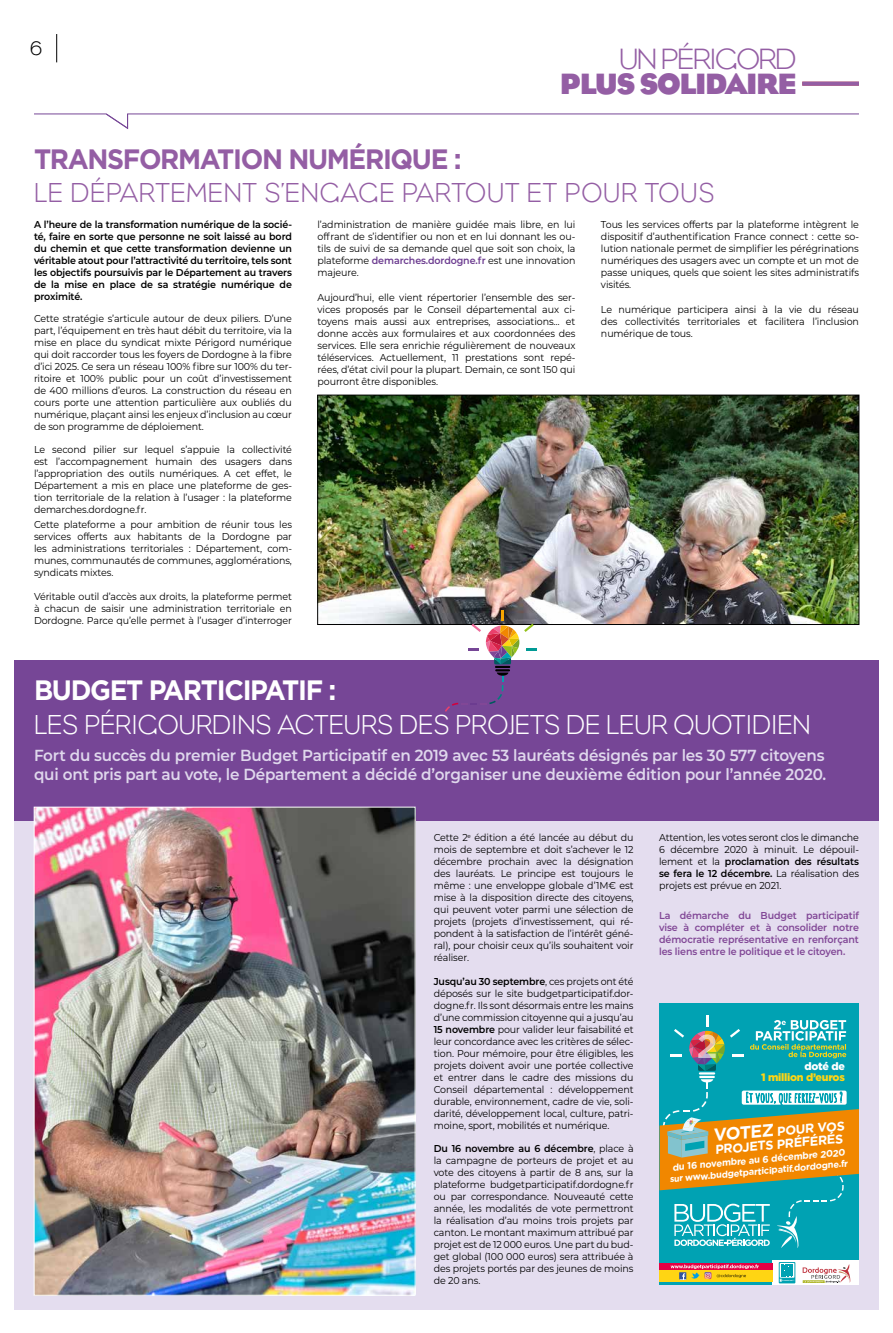
<style>
.page{position:relative;width:893px;height:1333px;background:#fff}
.page>*{position:absolute;margin:0;border:0;box-sizing:border-box;transform-origin:0 0}
.t1{font:700 30px "Eagle";letter-spacing:-.05em;color:#945ea4}
.t2{font:300 30px "Eagle";letter-spacing:-.05em;color:#945ea4}
.t3{font:300 28px "Eagle";color:#fff;scale:.95 1}
.t4{font:300 28px "Eagle";letter-spacing:.03em;color:#945ea4;scale:.95 1}
.t5{font:700 28px "Gotham";letter-spacing:-.05em;color:#945ea4;scale:.95 1}
.t6{font:700 28px "Gotham";letter-spacing:-.05em;color:#fff;scale:.95 1}
.t7{font:300 20px "Eagle";color:#000}
.t8{font:600 16px/19.2px "Montserrat";letter-spacing:-.01em;color:#dfd7ec;scale:.95 1}
.t9{font:13.2px "Amatic SC";color:#00a2b3;scale:1.04 1}
.t10{font:700 12.8px/12.8px "Gotham";color:#fff}
.t11{font:900 10.7px "Gotham";letter-spacing:-.025em;color:#ffd513}
.t12{font:900 10.7px "Gotham";letter-spacing:-.025em;color:#fff}
.t13{font:10px/12px "Montserrat";letter-spacing:-.01em;color:#000;text-align:justify;scale:.95 1}
.t14{font:600 10px/12px "Montserrat";letter-spacing:-.01em;color:#000;text-align:justify;scale:.95 1}
.t15{font:600 10px/12px "Montserrat";letter-spacing:-.01em;color:#814796;text-align:justify;scale:.95 1}
.t16{font:700 9.6px "Gotham";color:#fff}
.t17{font:700 9.3px "Gotham";color:#fff}
.t18{font:700 1.7px "Gotham";color:#fff}
.s1{font-weight:600;color:#6c3c90}
.s2{font-weight:600}
.s3{font-size:17.5px}
.s4{font-size:8.8px}
</style>
<div class="page">
<div style="left:14px;top:683px;width:865px;height:626px;background:#e4ddef"></div>
<div style="left:14px;top:660px;width:865px;height:160px;background:#764696"></div>
<svg style="left:34px;top:113px;width:825px;height:16px"></svg>
<svg style="left:802px;top:82px;width:57px;height:4px"></svg>
<svg style="left:56px;top:34px;width:1px;height:28px"></svg>
<img style="left:319px;top:397px;width:538px;height:225px">
<div style="left:317px;top:395px;width:542px;height:229px;border:1px solid #000"></div>
<img style="left:36px;top:808px;width:377px;height:485px">
<div style="left:660px;top:1002px;width:199px;height:282px;background:#00a2b3"></div>
<div style="left:773px;top:1259px;width:86px;height:25px;background:#fff"></div>
<svg style="left:778px;top:1262px;width:18px;height:22px"></svg>
<div style="left:779px;top:1261px;width:16px;height:22px;background:#00a2b3"></div>
<div style="left:780px;top:1262px;width:14px;height:15px;background:#fff"></div>
<svg style="left:780px;top:1264px;width:14px;height:17px"></svg>
<svg style="left:802px;top:1267px;width:49px;height:16px"></svg>
<svg style="left:803px;top:1264px;width:47px;height:18px"></svg>
<div style="left:660px;top:1263px;width:113px;height:6px;background:#e40044"></div>
<div style="left:660px;top:1269px;width:113px;height:12px;background:#ffd513"></div>
<svg style="left:671px;top:1264px;width:88px;height:15px"></svg>
<svg style="left:660px;top:1015px;width:199px;height:233px"></svg>
<svg style="left:445px;top:610px;width:92px;height:101px"></svg>
<h3 class="t7" style="left:30px;top:37px;width:14px">6</h3>
<h1 class="t2" style="left:619px;top:42px;width:179px">UN PÉRIGORD</h1>
<h1 class="t1" style="left:560px;top:67px;width:238px">PLUS SOLIDAIRE</h1>
<h2 class="t5" style="left:34px;top:143px;width:452px">TRANSFORMATION NUMÉRIQUE :</h2>
<h2 class="t4" style="left:34px;top:177px;width:718px">LE DÉPARTEMENT S’ENGAGE PARTOUT ET POUR TOUS</h2>
<p class="t14" style="left:34px;top:218px;width:273px">A l’heure de la transformation numérique de la socié&shy;té, faire en sorte que personne ne soit laissé au bord du chemin et que cette transformation devienne un véritable atout pour l’attractivité du territoire, tels sont les objectifs poursuivis par le Département au travers de la mise en place de sa stratégie numérique de proximité.</p>
<p class="t13" style="left:34px;top:312px;width:273px">Cette stratégie s’articule autour de deux piliers. D’une part, l’équipement en très haut débit du territoire, via la mise en place du syndicat mixte Périgord numérique qui doit raccorder tous les foyers de Dordogne à la fibre d’ici 2025. Ce sera un réseau 100% fibre sur 100% du ter&shy;ritoire et 100% public pour un coût d’investissement de 400 millions d’euros. La construction du réseau en cours porte une attention particulière aux oubliés du numérique, plaçant ainsi les enjeux d’inclusion au cœur de son programme de déploiement.</p>
<p class="t13" style="left:34px;top:443px;width:273px">Le second pilier sur lequel s’appuie la collectivité est l’accompagnement humain des usagers dans l’appropriation des outils numériques. A cet effet, le Département a mis en place une plateforme de ges&shy;tion territoriale de la relation à l’usager : la plateforme demarches.dordogne.fr.</p>
<p class="t13" style="left:34px;top:518px;width:273px">Cette plateforme a pour ambition de réunir tous les services offerts aux habitants de la Dordogne par les administrations territoriales : Département, com&shy;munes, communautés de communes, agglomérations, syndicats mixtes.</p>
<p class="t13" style="left:34px;top:590px;width:273px">Véritable outil d’accès aux droits, la plateforme permet à chacun de saisir une administration territoriale en Dordogne. Parce qu’elle permet à l’usager d’interroger</p>
<p class="t13" style="left:317px;top:218px;width:273px">l’administration de manière guidée mais libre, en lui offrant de s’identifier ou non et en lui donnant les ou&shy;tils de suivi de sa demande quel que soit son choix, la plateforme <span class="s1">demarches.dordogne.fr</span> est une innovation majeure.</p>
<p class="t13" style="left:317px;top:291px;width:273px">Aujourd’hui, elle vient répertorier l’ensemble des ser&shy;vices proposés par le Conseil départemental aux ci&shy;toyens mais aussi aux entreprises, associations… et donne accès aux formulaires et aux coordonnées des services. Elle sera enrichie régulièrement de nouveaux téléservices. Actuellement, 11 prestations sont repé&shy;rées, d’état civil pour la plupart. Demain, ce sont 150 qui pourront être disponibles.</p>
<p class="t13" style="left:601px;top:218px;width:273px">Tous les services offerts par la plateforme intègrent le dispositif d’authentification France connect : cette so&shy;lution nationale permet de simplifier les pérégrinations numériques des usagers avec un compte et un mot de passe uniques, quels que soient les sites administratifs visités.</p>
<p class="t13" style="left:601px;top:303px;width:273px">Le numérique participera ainsi à la vie du réseau des collectivités territoriales et facilitera l’inclusion numérique de tous.</p>
<h2 class="t6" style="left:34px;top:674px;width:320px">BUDGET PARTICIPATIF :</h2>
<h2 class="t3" style="left:34px;top:708px;width:819px">LES PÉRIGOURDINS ACTEURS DES PROJETS DE LEUR QUOTIDIEN</h2>
<h3 class="t8" style="left:34px;top:745px;width:835px">Fort du succès du premier Budget Participatif en 2019 avec 53 lauréats désignés par les 30 577 citoyens qui ont pris part au vote, le Département a décidé d’organiser une deuxième édition pour l’année 2020.</h3>
<p class="t13" style="left:434px;top:830px;width:212px">Cette 2<sup>e</sup> édition a été lancée au début du mois de septembre et doit s’achever le 12 décembre prochain avec la désignation des lauréats. Le principe est toujours le même : une enveloppe globale d’1M€ est mise à la disposition directe des citoyens, qui peuvent voter parmi une sélection de projets (projets d’investissement, qui ré&shy;pondent à la satisfaction de l’intérêt géné&shy;ral), pour choisir ceux qu’ils souhaitent voir réaliser.</p>
<p class="t13" style="left:434px;top:974px;width:212px"><span class="s2">Jusqu’au 30 septembre</span>, ces projets ont été déposés sur le site budgetparticipatif.dor&shy;dogne.fr. Ils sont désormais entre les mains d’une commission citoyenne qui a jusqu’au <span class="s2">15 novembre</span> pour valider leur faisabilité et leur concordance avec les critères de sélec&shy;tion. Pour mémoire, pour être éligibles, les projets doivent avoir une portée collective et entrer dans le cadre des missions du Conseil départemental : développement durable, environnement, cadre de vie, soli&shy;darité, développement local, culture, patri&shy;moine, sport, mobilités et numérique.</p>
<p class="t13" style="left:434px;top:1142px;width:212px"><span class="s2">Du 16 novembre au 6 décembre</span>, place à la campagne de porteurs de projet et au vote des citoyens à partir de 8 ans, sur la plateforme budgetparticipatif.dordogne.fr ou par correspondance. Nouveauté cette année, les modalités de vote permettront la réalisation d’au moins trois projets par canton. Le montant maximum attribué par projet est de 12 000 euros. Une part du bud&shy;get global (100 000 euros) sera attribuée à des projets portés par des jeunes de moins de 20 ans.</p>
<p class="t13" style="left:659px;top:830px;width:212px">Attention, les votes seront clos le dimanche 6 décembre 2020 à minuit. Le dépouil&shy;lement et la <span class="s2">proclamation des résultats se fera le 12 décembre.</span> La réalisation des projets est prévue en 2021.</p>
<p class="t15" style="left:659px;top:908px;width:212px">La démarche du Budget participatif vise à compléter et à consolider notre démocratie représentative en renforçant les liens entre le politique et le citoyen.</p>
<p class="t12" style="left:804px;top:1060px;width:42px">doté de</p>
<p class="t11" style="left:761px;top:1071px;width:85px">1 million d’euros</p>
<h3 class="t9" style="left:746px;top:1087px;width:95px">Et vous, que feriez-vous ?</h3>
<p class="t10" style="left:713px;top:1130px;width:133px;rotate:-5deg"><span class="s3">VOTEZ</span> POUR VOS<br>PROJETS PRÉFÉRÉS</p>
<p class="t16" style="left:672px;top:1161px;width:175px;rotate:-5deg">du 16 novembre au 6 décembre 2020</p>
<p class="t17" style="left:669px;top:1173px;width:180px;rotate:-5deg"><span class="s4">sur</span> www.budgetparticipatif.dordogne.fr</p>
<p class="t18" style="left:782px;top:1279px;width:14px">Scannez-moi !</p>
</div>
